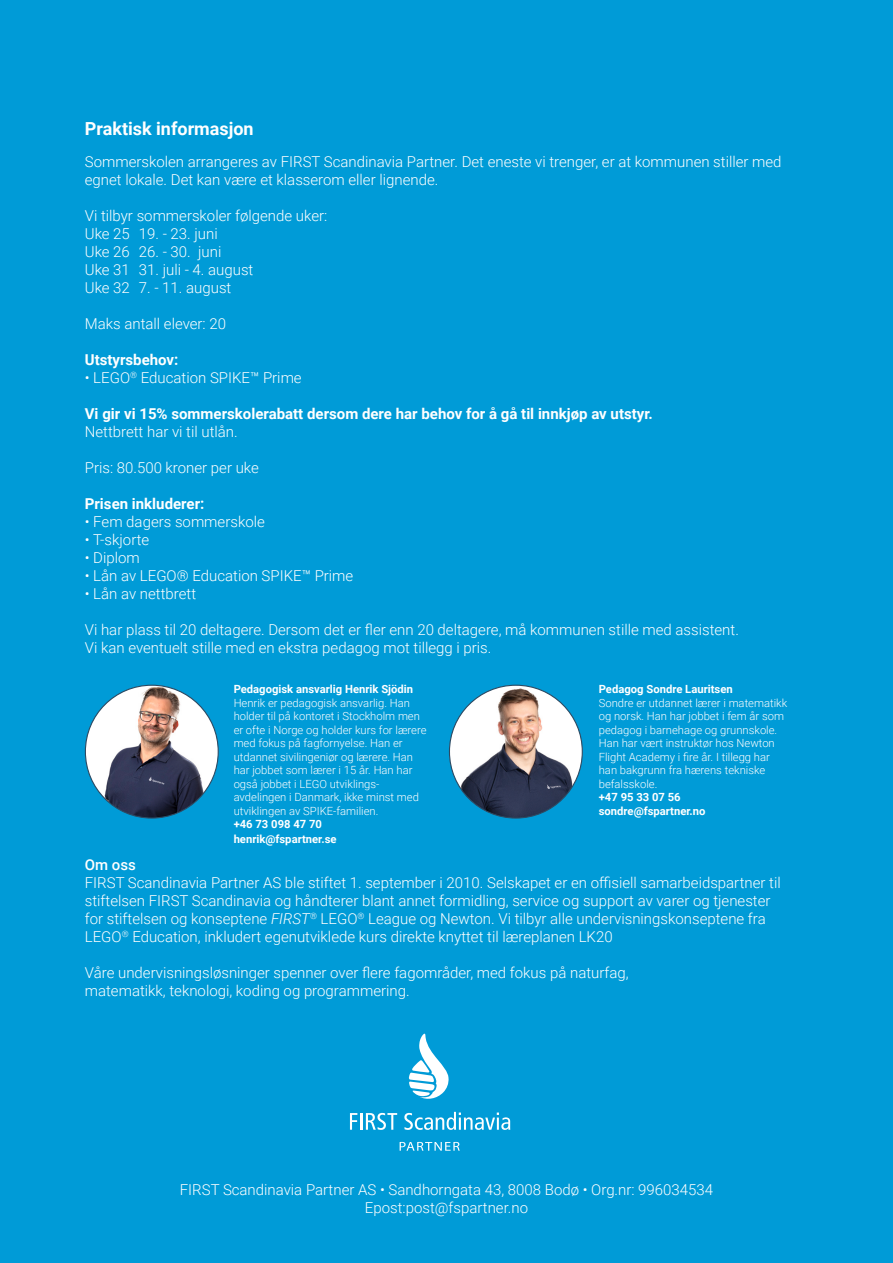
<style>
.page{position:relative;width:893px;height:1263px;background:#009bd7}
.page>*{position:absolute;margin:0;border:0;box-sizing:border-box;transform-origin:0 0}
.t1{font:700 18px "Roboto";color:#fff}
.t2{font:300 15px/18px "Roboto";color:#fff}
.t3{font:700 15px "Roboto";color:#fff}
.t4{font:500 15px "Roboto";color:#fff}
.t5{font:300 11.25px/13.5px "Roboto";color:#fff}
.t6{font:700 11.25px/14.4px "Roboto";color:#fff}
.s1{font-style:italic}
</style>
<div class="page">
<svg style="left:350px;top:1113px;width:47px;height:17px"></svg>
<svg style="left:404px;top:1112px;width:106px;height:18px"></svg>
<svg style="left:400px;top:1142px;width:60px;height:9px"></svg>
<svg style="left:409px;top:1033px;width:40px;height:66px"></svg>
<img style="left:85px;top:685px;width:133px;height:133px;border-radius:66px">
<img style="left:449px;top:685px;width:133px;height:133px;border-radius:66px">
<p class="t1" style="left:85px;top:116px;width:170px">Praktisk informasjon</p>
<p class="t2" style="left:85px;top:152px;width:698px">Sommerskolen arrangeres av FIRST Scandinavia Partner. Det eneste vi trenger, er at kommunen stiller med egnet lokale. Det kan være et klasserom eller lignende.</p>
<p class="t2" style="left:85px;top:206px;width:244px">Vi tilbyr sommerskoler følgende uker:<br>Uke 25 19. - 23. juni<br>Uke 26 26. - 30. juni<br>Uke 31 31. juli - 4. august<br>Uke 32 7. - 11. august</p>
<p class="t2" style="left:85px;top:314px;width:143px">Maks antall elever: 20</p>
<p class="t3" style="left:85px;top:349px;width:95px">Utstyrsbehov:</p>
<p class="t2" style="left:85px;top:368px;width:218px">• LEGO<sup>®</sup> Education SPIKE™ Prime</p>
<p class="t3" style="left:85px;top:403px;width:570px">Vi gir vi 15% sommerskolerabatt dersom dere har behov for å gå til innkjøp av utstyr.</p>
<p class="t2" style="left:85px;top:422px;width:154px">Nettbrett har vi til utlån.</p>
<p class="t2" style="left:85px;top:458px;width:176px">Pris: 80.500 kroner per uke</p>
<p class="t3" style="left:85px;top:493px;width:121px">Prisen inkluderer:</p>
<p class="t2" style="left:85px;top:512px;width:182px">• Fem dagers sommerskole</p>
<p class="t2" style="left:85px;top:530px;width:66px">• T-skjorte</p>
<p class="t2" style="left:85px;top:548px;width:57px">• Diplom</p>
<p class="t2" style="left:85px;top:566px;width:270px">• Lån av LEGO® Education SPIKE™ Prime</p>
<p class="t2" style="left:85px;top:584px;width:113px">• Lån av nettbrett</p>
<p class="t2" style="left:85px;top:620px;width:656px">Vi har plass til 20 deltagere. Dersom det er fler enn 20 deltagere, må kommunen stille med assistent.<br>Vi kan eventuelt stille med en ekstra pedagog mot tillegg i pris.</p>
<p class="t6" style="left:234px;top:681px;width:181px">Pedagogisk ansvarlig Henrik Sjödin</p>
<p class="t5" style="left:234px;top:695px;width:194px">Henrik er pedagogisk ansvarlig. Han holder til på kontoret i Stockholm men er ofte i Norge og holder kurs for lærere med fokus på fagfornyelse. Han er utdannet sivilingeniør og lærere. Han har jobbet som lærer i 15 år. Han har også jobbet i LEGO utviklings&shy;avdelingen i Danmark, ikke minst med utviklingen av SPIKE-familien.</p>
<p class="t6" style="left:234px;top:816px;width:104px">+46 73 098 47 70 henrik@fspartner.se</p>
<p class="t6" style="left:599px;top:681px;width:135px">Pedagog Sondre Lauritsen</p>
<p class="t5" style="left:599px;top:695px;width:190px">Sondre er utdannet lærer i matematikk og norsk. Han har jobbet i fem år som pedagog i barnehage og grunnskole.<br>Han har vært instruktør hos Newton<br>Flight Academy i fire år. I tillegg har han bakgrunn fra hærens tekniske befalsskole.</p>
<p class="t6" style="left:599px;top:790px;width:108px;line-height:13.5px">+47 95 33 07 56 sondre@fspartner.no</p>
<p class="t4" style="left:85px;top:854px;width:53px">Om oss</p>
<p class="t2" style="left:85px;top:873px;width:697px">FIRST Scandinavia Partner AS ble stiftet 1. september i 2010. Selskapet er en offisiell samarbeidspartner til stiftelsen FIRST Scandinavia og håndterer blant annet formidling, service og support av varer og tjenester for stiftelsen og konseptene <span class="s1">FIRST</span><sup>®</sup> LEGO<sup>®</sup> League og Newton. Vi tilbyr alle undervisningskonseptene fra LEGO<sup>®</sup> Education, inkludert egenutviklede kurs direkte knyttet til læreplanen LK20</p>
<p class="t2" style="left:85px;top:963px;width:545px">Våre undervisningsløsninger spenner over flere fagområder, med fokus på naturfag, matematikk, teknologi, koding og programmering.</p>
<p class="t2" style="left:180px;top:1180px;width:535px;text-align:center">FIRST Scandinavia Partner AS • Sandhorngata 43, 8008 Bodø • Org.nr: 996034534<br>Epost:post@fspartner.no</p>
</div>
